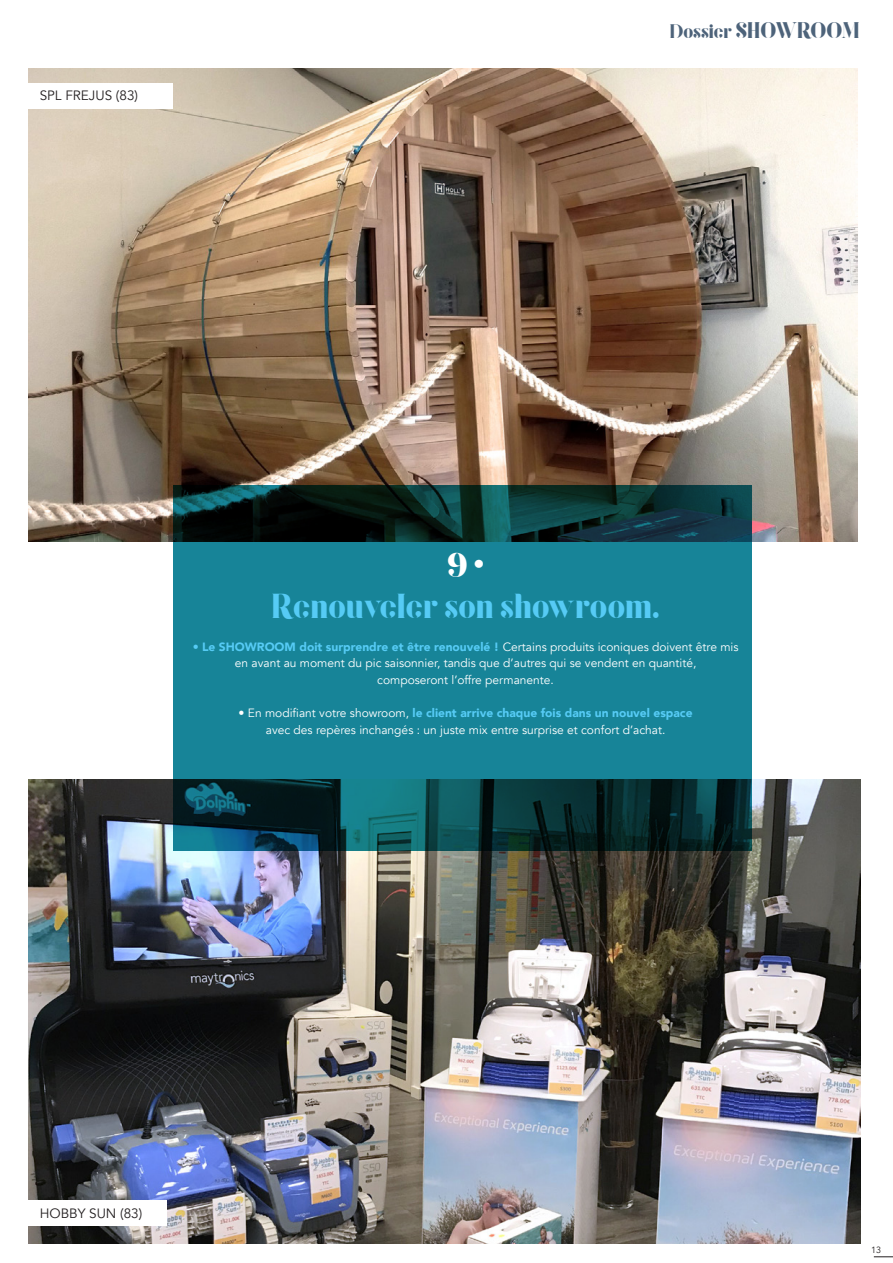
<style>
.page{position:relative;width:893px;height:1263px;background:#fff}
.page>*{position:absolute;margin:0;border:0;box-sizing:border-box;transform-origin:0 0}
.t1{font:34.5px "Goku";color:#56cbf5}
.t2{font:34.5px "Goku";color:#fff}
.t3{font:22.5px "Goku";color:#4d637a}
.t4{font:13.5px "Avenir";color:#231f20}
.t5{font:12px/16.5px "Avenir";color:#fff;text-align:center}
.t6{font:900 12px "Avenir";color:#56cbf5}
.t7{font:9px "Avenir";color:#231f20}
.s1{font-size:19.5px}
.s2{color:#56cbf5}
.s3{font-weight:900;color:#56cbf5}
.s4{font-weight:400;color:#fff}
</style>
<div class="page">
<img style="left:29px;top:68px;width:829px;height:473px">
<img style="left:29px;top:780px;width:831px;height:464px">
<svg style="left:173px;top:485px;width:578px;height:365px;background:#126776"></svg>
<div style="left:13px;top:83px;width:160px;height:25px;background:#fff"></div>
<div style="left:13px;top:1201px;width:154px;height:25px;background:#fff"></div>
<svg style="left:874px;top:1256px;width:19px;height:1px"></svg>
<p class="t4" style="left:40px;top:88px;width:100px">SPL FREJUS (83)</p>
<p class="t3" style="left:670px;top:18px;width:191px"><span class="s1">Dossier</span> SHOWROOM</p>
<p class="t2" style="left:447px;top:546px;width:39px">9 •</p>
<p class="t1" style="left:271px;top:588px;width:390px">Renouveler son showroom.</p>
<p class="t5" style="left:193px;top:639px;width:547px"><span class="s2">•</span> <span class="s3">Le SHOWROOM doit surprendre et être renouvelé !</span> Certains produits iconiques doivent être mis en avant au moment du pic saisonnier, tandis que d’autres qui se vendent en quantité,</p>
<p class="t5" style="left:377px;top:672px;width:178px">composeront l’offre permanente.</p>
<p class="t6" style="left:239px;top:702px;width:456px"><span class="s4">• En modifiant votre showroom,</span> le client arrive chaque fois dans un nouvel espace</p>
<p class="t5" style="left:266px;top:721px;width:401px">avec des repères inchangés : un juste mix entre surprise et confort d’achat.</p>
<p class="t4" style="left:40px;top:1205px;width:104px">HOBBY SUN (83)</p>
<p class="t7" style="left:871px;top:1244px;width:12px">13</p>
</div>
